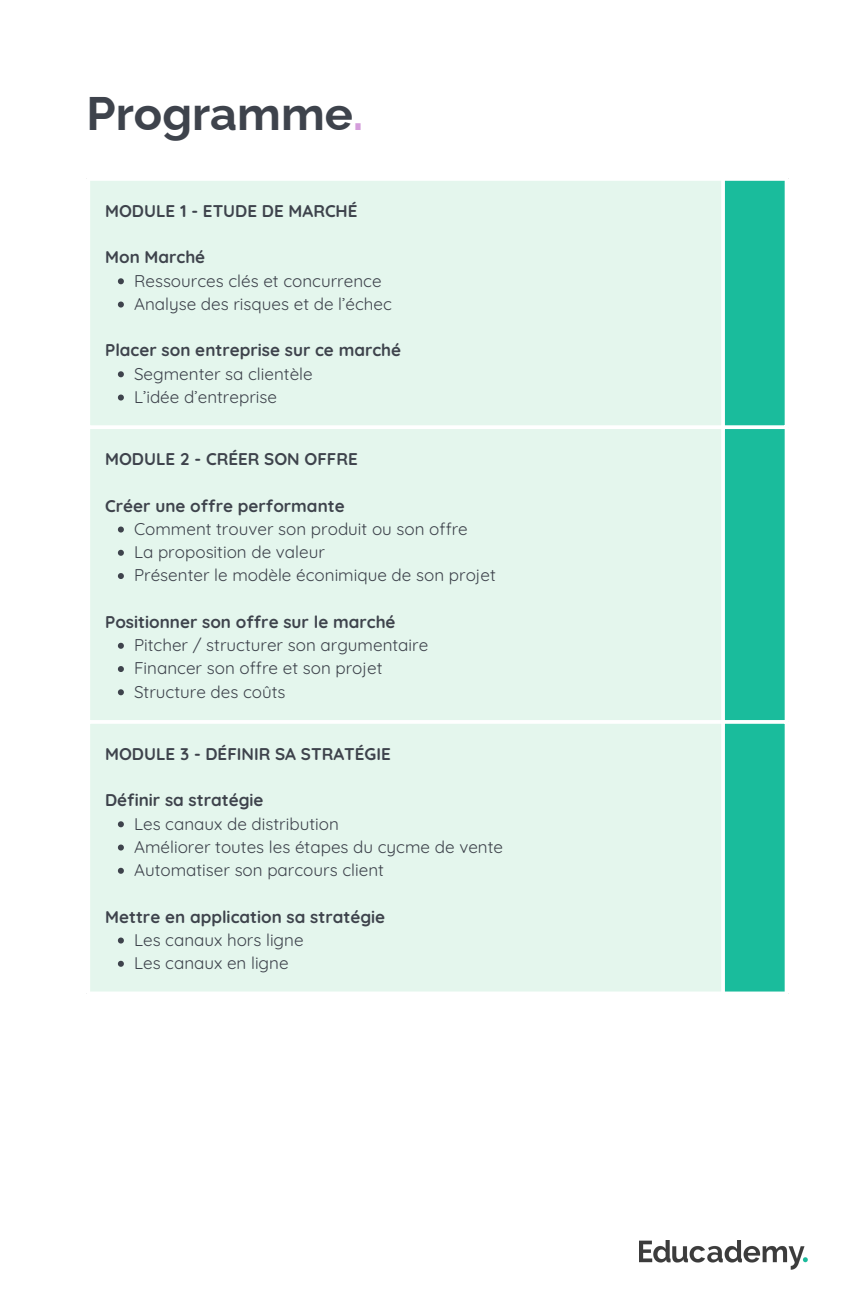
<style>
.page{position:relative;width:864px;height:1296px;background:#fff}
.page>*{position:absolute;margin:0;border:0;box-sizing:border-box;transform-origin:0 0}
.t1{font:700 47px "Raleway";color:#3e434c}
.t2{font:17px "Quicksand";color:#3e434c}
.t3{font:700 17px "Quicksand";color:#3e434c}
.s1{color:#d49ddb}
</style>
<div class="page">
<div style="left:90px;top:181px;width:631px;height:811px;background:#e4f6ed"></div>
<div style="left:725px;top:181px;width:60px;height:811px;background:#1abc9c"></div>
<svg style="left:118px;top:278px;width:6px;height:6px"></svg>
<svg style="left:118px;top:302px;width:6px;height:6px"></svg>
<svg style="left:118px;top:371px;width:6px;height:6px"></svg>
<svg style="left:118px;top:395px;width:6px;height:6px"></svg>
<svg style="left:118px;top:527px;width:6px;height:6px"></svg>
<svg style="left:118px;top:550px;width:6px;height:6px"></svg>
<svg style="left:118px;top:573px;width:6px;height:6px"></svg>
<svg style="left:118px;top:643px;width:6px;height:6px"></svg>
<svg style="left:118px;top:666px;width:6px;height:6px"></svg>
<svg style="left:118px;top:689px;width:6px;height:6px"></svg>
<svg style="left:118px;top:821px;width:6px;height:6px"></svg>
<svg style="left:118px;top:845px;width:6px;height:6px"></svg>
<svg style="left:118px;top:868px;width:6px;height:6px"></svg>
<svg style="left:118px;top:938px;width:6px;height:6px"></svg>
<svg style="left:118px;top:961px;width:6px;height:6px"></svg>
<hr style="left:86px;top:425px;width:702px;height:4px;background:#fff">
<hr style="left:86px;top:720px;width:702px;height:4px;background:#fff">
<img style="left:639px;top:1241px;width:168px;height:28px">
<p class="t1" style="left:86px;top:86px;width:279px">Programme<span class="s1">.</span></p>
<h1 class="t3" style="left:105px;top:200px;width:254px">MODULE 1 - ETUDE DE MARCHÉ</h1>
<p class="t3" style="left:105px;top:246px;width:102px">Mon Marché</p>
<p class="t2" style="left:134px;top:270px;width:249px">Ressources clés et concurrence</p>
<p class="t2" style="left:134px;top:293px;width:259px">Analyse des risques et de l’échec</p>
<p class="t3" style="left:105px;top:339px;width:298px">Placer son entreprise sur ce marché</p>
<p class="t2" style="left:134px;top:363px;width:180px">Segmenter sa clientèle</p>
<p class="t2" style="left:134px;top:386px;width:145px">L’idée d’entreprise</p>
<p class="t3" style="left:105px;top:448px;width:254px">MODULE 2 - CRÉER SON OFFRE</p>
<p class="t3" style="left:105px;top:495px;width:241px">Créer une offre performante</p>
<p class="t2" style="left:134px;top:518px;width:335px">Comment trouver son produit ou son offre</p>
<p class="t2" style="left:134px;top:541px;width:192px">La proposition de valeur</p>
<p class="t2" style="left:134px;top:564px;width:363px">Présenter le modèle éconimique de son projet</p>
<p class="t3" style="left:105px;top:611px;width:292px">Positionner son offre sur le marché</p>
<p class="t2" style="left:134px;top:634px;width:296px">Pitcher / structurer son argumentaire</p>
<p class="t2" style="left:134px;top:657px;width:250px">Financer son offre et son projet</p>
<p class="t2" style="left:134px;top:681px;width:153px">Structure des coûts</p>
<p class="t3" style="left:105px;top:743px;width:287px">MODULE 3 - DÉFINIR SA STRATÉGIE</p>
<p class="t3" style="left:105px;top:789px;width:160px">Définir sa stratégie</p>
<p class="t2" style="left:134px;top:813px;width:206px">Les canaux de distribution</p>
<p class="t2" style="left:134px;top:836px;width:371px">Améliorer toutes les étapes du cycme de vente</p>
<p class="t2" style="left:134px;top:859px;width:251px">Automatiser son parcours client</p>
<p class="t3" style="left:105px;top:906px;width:282px">Mettre en application sa stratégie</p>
<p class="t2" style="left:134px;top:929px;width:171px">Les canaux hors ligne</p>
<p class="t2" style="left:134px;top:952px;width:156px">Les canaux en ligne</p>
</div>
